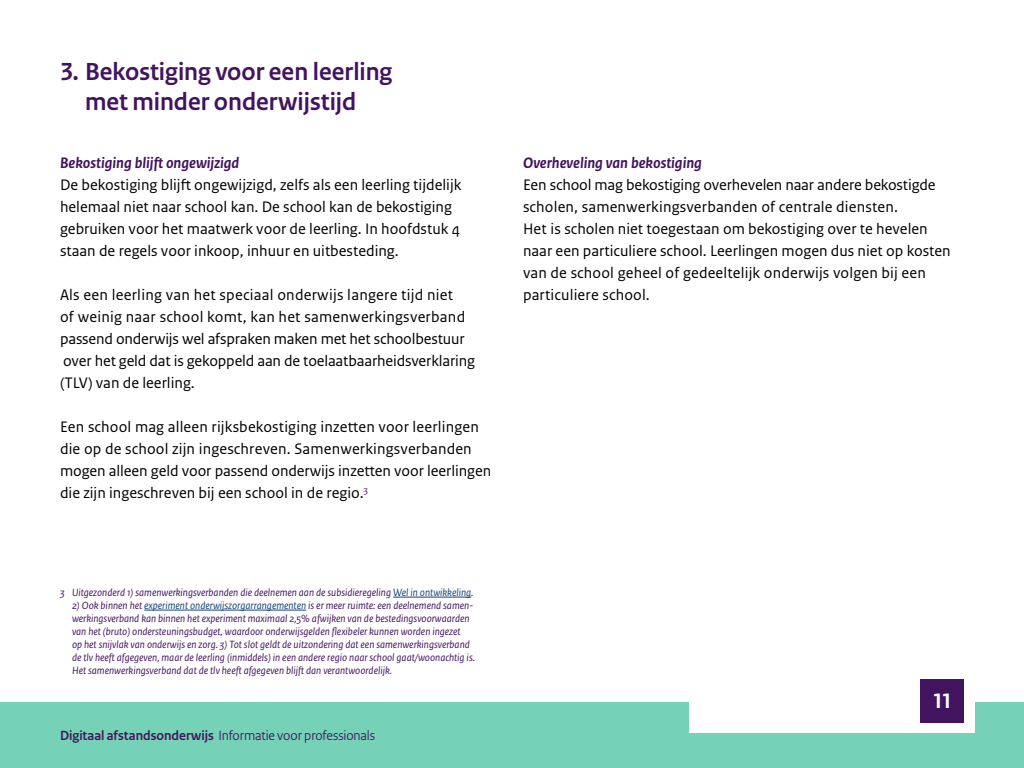
<style>
.page{position:relative;width:1024px;height:768px;background:#fff}
.page>*{position:absolute;margin:0;border:0;box-sizing:border-box;transform-origin:0 0}
.Pagina_Titel{font:700 26px/30px "Rijksoverheid Sans Heading";color:#42145f;text-align:center}
.t1{font:700 22px "Rijksoverheid Sans Text";color:#fff}
.Broodtekst{font:16px/22px "Rijksoverheid Sans Text";color:#000}
.Tussenkop{font:italic 700 16px "Rijksoverheid Sans Text";color:#42145f}
.t2{font:14px "Rijksoverheid Sans Heading";letter-spacing:-.01em;color:#42145f}
.Voetnoot{font:italic 11px/13px "Rijksoverheid Sans Text";color:#42145f}
.s1{color:#154273}
.s2{font-weight:700}
</style>
<div class="page">
<hr style="left:393px;top:597px;width:78px;height:1px;background:#154273">
<hr style="left:144px;top:610px;width:162px;height:1px;background:#154273">
<div style="left:0;top:702px;width:1024px;height:66px;background:#76d2b6"></div>
<div style="left:689px;top:670px;width:286px;height:63px;background:#fff"></div>
<div style="left:920px;top:679px;width:44px;height:44px;background:#42145f"></div>
<h2 class="Pagina_Titel" style="left:60px;top:57px;width:334px">3. Bekostiging voor een leerling met minder onderwijstijd</h2>
<h3 class="Tussenkop" style="left:60px;top:154px;width:181px">Bekostiging blijft ongewijzigd</h3>
<p class="Broodtekst" style="left:60px;top:174px;width:403px">De bekostiging blijft ongewijzigd, zelfs als een leerling tijdelijk helemaal niet naar school kan. De school kan de bekostiging gebruiken voor het maatwerk voor de leerling. In hoofdstuk 4 staan de regels voor inkoop, inhuur en uitbesteding.</p>
<p class="Broodtekst" style="left:60px;top:284px;width:417px">Als een leerling van het speciaal onderwijs langere tijd niet<br>of weinig naar school komt, kan het samenwerkingsverband passend onderwijs wel afspraken maken met het schoolbestuur over het geld dat is gekoppeld aan de toelaatbaarheidsverklaring (TLV) van de leerling.</p>
<p class="Broodtekst" style="left:60px;top:416px;width:433px">Een school mag alleen rijksbekostiging inzetten voor leerlingen die op de school zijn ingeschreven. Samenwerkingsverbanden mogen alleen geld voor passend onderwijs inzetten voor leerlingen die zijn ingeschreven bij een school in de regio.<sup>3</sup></p>
<h3 class="Tussenkop" style="left:523px;top:154px;width:181px">Overheveling van bekostiging</h3>
<p class="Broodtekst" style="left:523px;top:174px;width:429px">Een school mag bekostiging overhevelen naar andere bekostigde scholen, samenwerkingsverbanden of centrale diensten.<br>Het is scholen niet toegestaan om bekostiging over te hevelen naar een particuliere school. Leerlingen mogen dus niet op kosten van de school geheel of gedeeltelijk onderwijs volgen bij een particuliere school.</p>
<p class="Voetnoot" style="left:60px;top:586px;width:415px">3 Uitgezonderd 1) samenwerkingsverbanden die deelnemen aan de subsidieregeling <span class="s1">Wel in ontwikkeling</span>.</p>
<p class="Voetnoot" style="left:72px;top:599px;width:405px">2) Ook binnen het <span class="s1">experiment onderwijszorgarrangementen</span> is er meer ruimte: een deelnemend samen&shy;werkingsverband kan binnen het experiment maximaal 2,5% afwijken van de bestedingsvoorwaarden van het (bruto) ondersteuningsbudget, waardoor onderwijsgelden flexibeler kunnen worden ingezet<br>op het snijvlak van onderwijs en zorg. 3) Tot slot geldt de uitzondering dat een samenwerkingsverband de tlv heeft afgegeven, maar de leerling (inmiddels) in een andere regio naar school gaat/woonachtig is.<br>Het samenwerkingsverband dat de tlv heeft afgegeven blijft dan verantwoordelijk.</p>
<p class="t2" style="left:60px;top:728px;width:317px"><span class="s2">Digitaal afstandsonderwijs</span> Informatie voor professionals</p>
<h2 class="t1" style="left:933px;top:689px;width:19px">11</h2>
</div>
